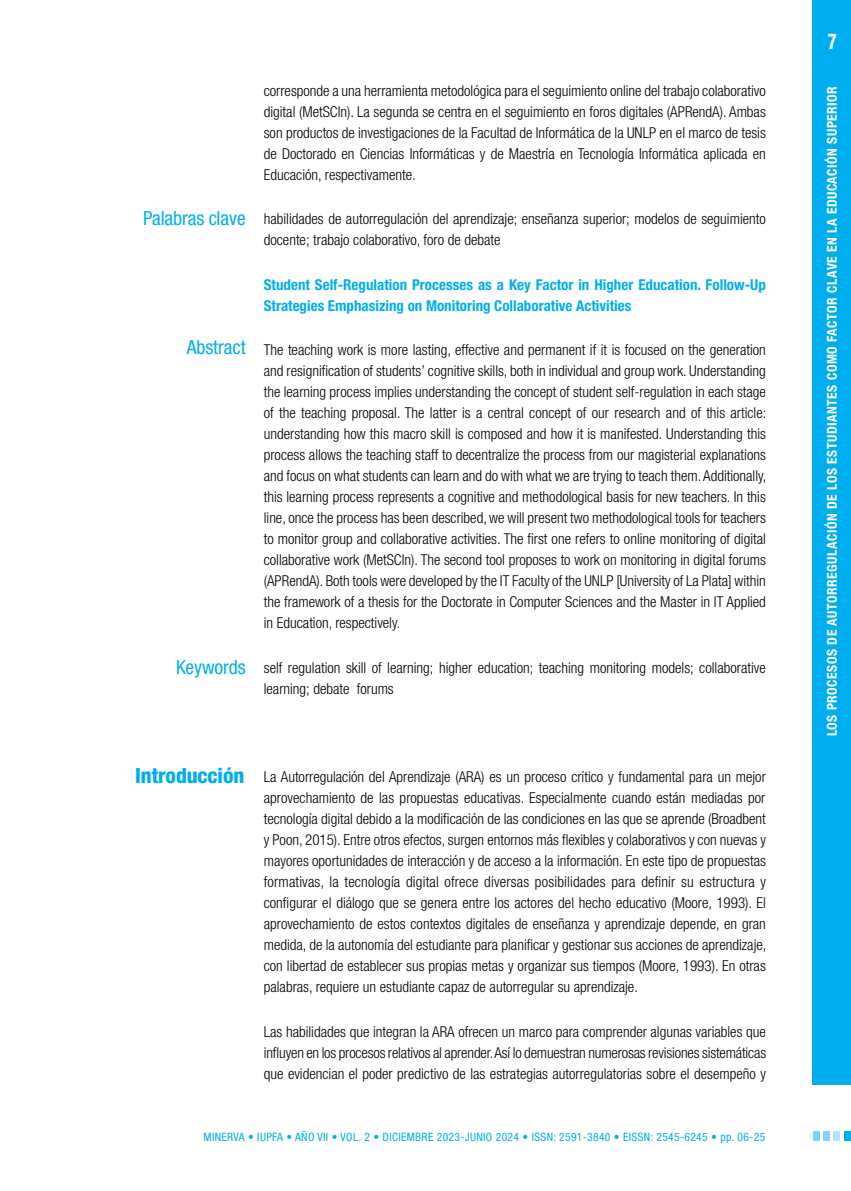
<style>
.page{position:relative;width:851px;height:1191px;background:#fff}
.page>*{position:absolute;margin:0;border:0;box-sizing:border-box;transform-origin:0 0}
.t1{font:700 condensed 21.75px "Helvetica Neue LT Std";color:#fff;scale:.85 1}
.t2{font:800 condensed 21px "Helvetica Neue LT Std";letter-spacing:-.005em;color:#00aeef}
.t3{font:condensed 19.5px "Helvetica Neue LT Std";letter-spacing:-.005em;color:#00aeef}
.t4{font:300 condensed 15px/21px "Helvetica Neue LT Std";color:#000;text-align:justify}
.t5{font:700 condensed 15px/21px "Helvetica Neue LT Std";color:#00aeef}
.t6{font:700 condensed 13.5px "Helvetica Neue LT Std";letter-spacing:.04em;color:#fff}
.t7{font:condensed 11.55px "Helvetica Neue LT Std";letter-spacing:.03em;color:#00aeef}
</style>
<div class="page">
<div style="left:812px;top:0;width:38px;height:1084px;background:#00aeef"></div>
<div style="left:822px;top:1131px;width:7px;height:10px;background:#85d8f7"></div>
<div style="left:833px;top:1131px;width:7px;height:10px;background:#b0e5fa"></div>
<div style="left:844px;top:1131px;width:6px;height:10px;background:#00aeef"></div>
<div style="left:812px;top:1131px;width:7px;height:10px;background:#73d2f6"></div>
<h3 class="t3" style="left:143px;top:207px;width:104px">Palabras clave</h3>
<h3 class="t3" style="left:187px;top:336px;width:60px">Abstract</h3>
<h3 class="t3" style="left:176px;top:656px;width:71px">Keywords</h3>
<p class="t4" style="left:264px;top:80px;width:503px">corresponde a una herramienta metodológica para el seguimiento online del trabajo colaborativo digital (MetSCIn). La segunda se centra en el seguimiento en foros digitales (APRendA). Ambas son productos de investigaciones de la Facultad de Informática de la UNLP en el marco de tesis de Doctorado en Ciencias Informáticas y de Maestría en Tecnología Informática aplicada en Educación, respectivamente.</p>
<p class="t4" style="left:264px;top:208px;width:503px">habilidades de autorregulación del aprendizaje; enseñanza superior; modelos de seguimiento docente; trabajo colaborativo, foro de debate</p>
<p class="t5" style="left:264px;top:273px;width:503px">Student Self-Regulation Processes as a Key Factor in Higher Education. Follow-Up<br>Strategies Emphasizing on Monitoring Collaborative Activities</p>
<p class="t4" style="left:264px;top:339px;width:504px">The teaching work is more lasting, effective and permanent if it is focused on the generation and resignification of students’ cognitive skills, both in individual and group work. Understanding the learning process implies understanding the concept of student self-regulation in each stage of the teaching proposal. The latter is a central concept of our research and of this article: understanding how this macro skill is composed and how it is manifested. Understanding this process allows the teaching staff to decentralize the process from our magisterial explanations and focus on what students can learn and do with what we are trying to teach them. Additionally, this learning process represents a cognitive and methodological basis for new teachers. In this line, once the process has been described, we will present two methodological tools for teachers to monitor group and collaborative activities. The first one refers to online monitoring of digital collaborative work (MetSCIn). The second tool proposes to work on monitoring in digital forums (APRendA). Both tools were developed by the IT Faculty of the UNLP [University of La Plata] within the framework of a thesis for the Doctorate in Computer Sciences and the Master in IT Applied in Education, respectively.</p>
<p class="t4" style="left:264px;top:656px;width:503px">self regulation skill of learning; higher education; teaching monitoring models; collaborative learning; debate forums</p>
<h2 class="t2" style="left:135px;top:762px;width:111px">Introducción</h2>
<p class="t4" style="left:264px;top:766px;width:504px">La Autorregulación del Aprendizaje (ARA) es un proceso crítico y fundamental para un mejor aprovechamiento de las propuestas educativas. Especialmente cuando están mediadas por tecnología digital debido a la modificación de las condiciones en las que se aprende (Broadbent y Poon, 2015). Entre otros efectos, surgen entornos más flexibles y colaborativos y con nuevas y mayores oportunidades de interacción y de acceso a la información. En este tipo de propuestas formativas, la tecnología digital ofrece diversas posibilidades para definir su estructura y configurar el diálogo que se genera entre los actores del hecho educativo (Moore, 1993). El aprovechamiento de estos contextos digitales de enseñanza y aprendizaje depende, en gran medida, de la autonomía del estudiante para planificar y gestionar sus acciones de aprendizaje, con libertad de establecer sus propias metas y organizar sus tiempos (Moore, 1993). En otras palabras, requiere un estudiante capaz de autorregular su aprendizaje.</p>
<p class="t4" style="left:264px;top:1021px;width:504px">Las habilidades que integran la ARA ofrecen un marco para comprender algunas variables que influyen en los procesos relativos al aprender. Así lo demuestran numerosas revisiones sistemáticas que evidencian el poder predictivo de las estrategias autorregulatorias sobre el desempeño y</p>
<p class="t7" style="left:203px;top:1130px;width:563px">MINERVA • IUPFA • AÑO VII • VOL. 2 • DICIEMBRE 2023-JUNIO 2024 • ISSN: 2591-3840 • EISSN: 2545-6245 • pp. 06-25</p>
<h1 class="t1" style="left:827px;top:28px;width:12px">7</h1>
<p class="t6" style="left:823px;top:736px;width:651px;rotate:-90deg">LOS PROCESOS DE AUTORREGULACIÓN DE LOS ESTUDIANTES COMO FACTOR CLAVE EN LA EDUCACIÓN SUPERIOR</p>
</div>
